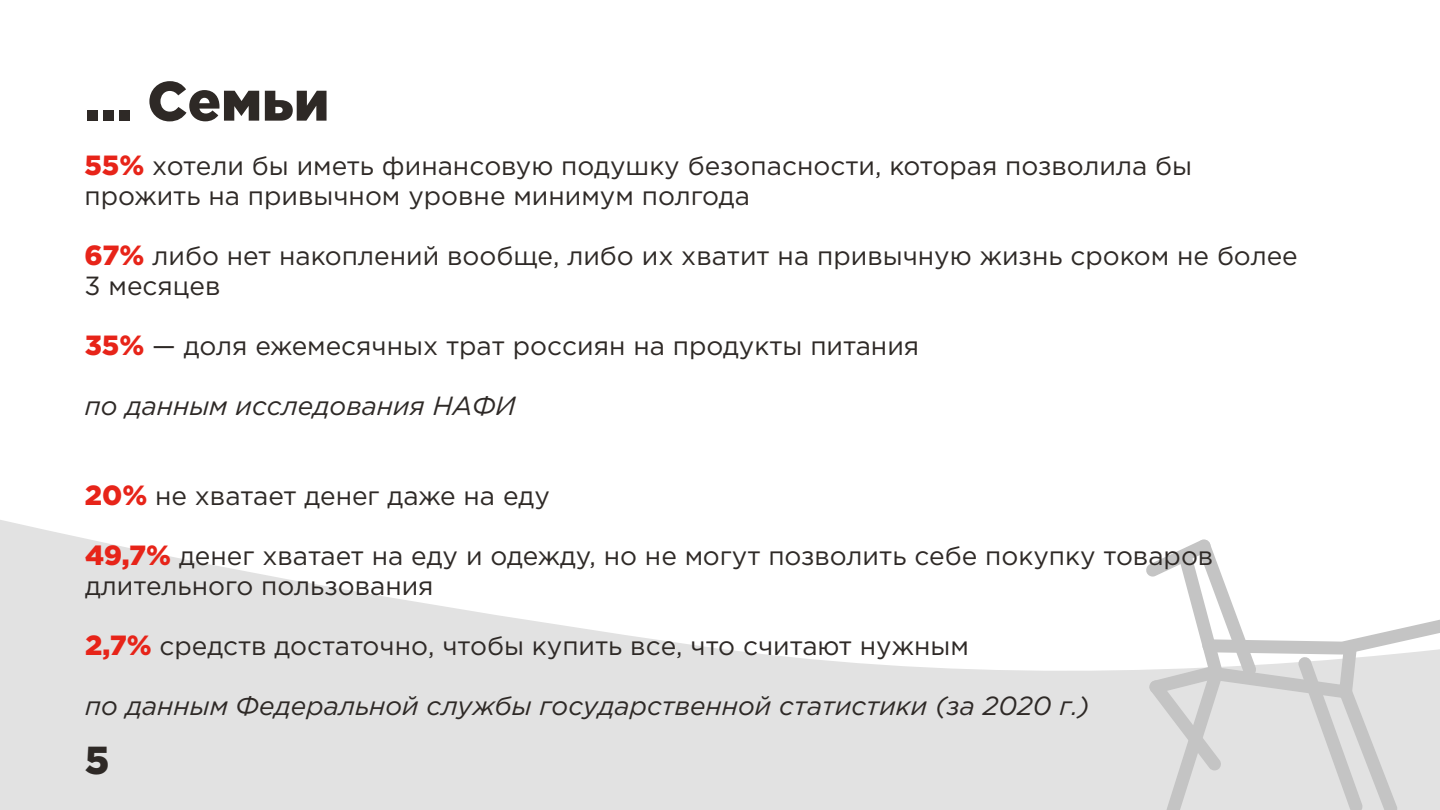
<style>
.page{position:relative;width:1440px;height:810px;background:#fff}
.page>*{position:absolute;margin:0;border:0;box-sizing:border-box;transform-origin:0 0}
.t1{font:900 55.35px "Gotham Pro";color:#2e2926}
.t2{font:900 39px "Gotham Pro";color:#2e2926}
.t3{font:26.25px/30px "Gotham Pro";color:#2e2926}
.t4{font:italic 26.25px "Gotham Pro";color:#2e2926}
.s1{font-weight:900;font-size:27.75px;color:#e72419}
</style>
<div class="page">
<svg style="left:0;top:520px;width:1145px;height:290px;fill:#e2e2e2"></svg>
<svg style="left:1145px;top:539px;width:295px;height:271px"></svg>
<h1 class="t1" style="left:85px;top:69px;width:246px">... Семьи</h1>
<p class="t3" style="left:84px;top:151px;width:1109px"><span class="s1">55%</span> хотели бы иметь финансовую подушку безопасности, которая позволила бы прожить на привычном уровне минимум полгода</p>
<p class="t3" style="left:85px;top:241px;width:1215px"><span class="s1">67%</span> либо нет накоплений вообще, либо их хватит на привычную жизнь сроком не более<br>3 месяцев</p>
<p class="t3" style="left:85px;top:331px;width:836px"><span class="s1">35%</span> — доля ежемесячных трат россиян на продукты питания</p>
<p class="t4" style="left:85px;top:392px;width:432px">по данным исследования НАФИ</p>
<p class="t3" style="left:85px;top:481px;width:466px"><span class="s1">20%</span> не хватает денег даже на еду</p>
<p class="t3" style="left:85px;top:541px;width:1130px"><span class="s1">49,7%</span> денег хватает на еду и одежду, но не могут позволить себе покупку товаров длительного пользования</p>
<p class="t3" style="left:85px;top:631px;width:885px"><span class="s1">2,7%</span> средств достаточно, чтобы купить все, что считают нужным</p>
<p class="t4" style="left:85px;top:692px;width:1006px">по данным Федеральной службы государственной статистики (за 2020 г.)</p>
<h2 class="t2" style="left:85px;top:737px;width:26px">5</h2>
</div>
